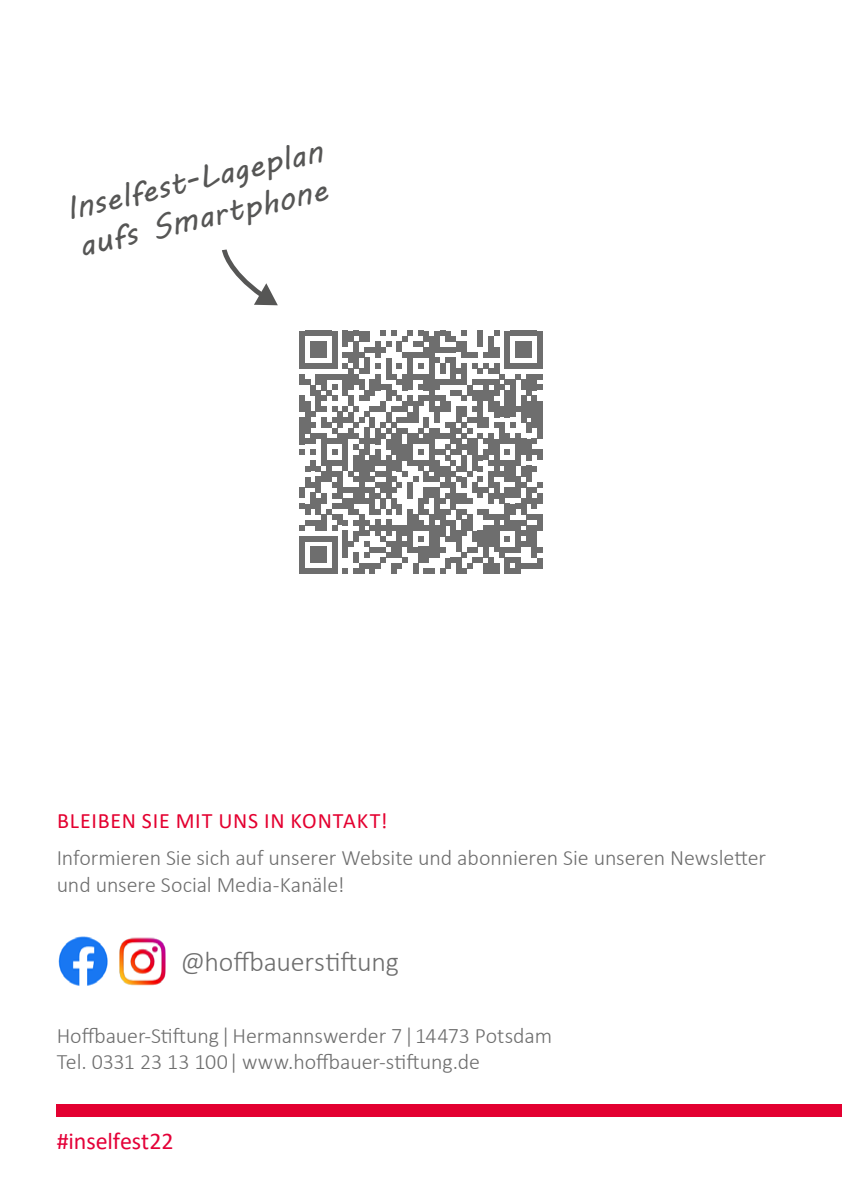
<style>
.page{position:relative;width:842px;height:1191px;background:#fff}
.page>*{position:absolute;margin:0;border:0;box-sizing:border-box;transform-origin:0 0}
.t1{font:32px/38.4px "MV Boli";color:#565655}
.t2{font:300 28px "Calibri";letter-spacing:-.005em;color:#6e6e6e}
.t3{font:24px "Calibri";letter-spacing:-.005em;color:#e40038}
.t4{font:300 22px/26.4px "Calibri";letter-spacing:-.005em;color:#6e6e6e}
.t5{font:22px "Calibri";letter-spacing:.035em;color:#e40030}
</style>
<div class="page">
<div style="left:0;top:1104px;width:842px;height:13px;background:#e30031"></div>
<svg style="left:299px;top:331px;width:243px;height:243px"></svg>
<div style="left:537px;top:557px;width:5px;height:11px;background:#6e6e6e"></div>
<div style="left:0;top:1078px;width:56px;height:102px;background:#fff"></div>
<img style="left:58px;top:936px;width:108px;height:50px">
<svg style="left:222px;top:249px;width:56px;height:56px"></svg>
<h1 class="t1" style="left:62px;top:190px;width:264px;rotate:-13deg">Inselfest-Lageplan aufs Smartphone</h1>
<p class="t5" style="left:57px;top:805px;width:332px">BLEIBEN SIE MIT UNS IN KONTAKT!</p>
<p class="t4" style="left:57px;top:844px;width:711px">Informieren Sie sich auf unserer Website und abonnieren Sie unseren Newsletter und unsere Social Media-Kanäle!</p>
<p class="t2" style="left:180px;top:944px;width:220px">@hoffbauerstiftung</p>
<p class="t4" style="left:57px;top:1022px;width:497px">Hoffbauer-Stiftung|Hermannswerder 7|14473 Potsdam<br>Tel. 0331 23 13 100| www.hoffbauer-stiftung.de</p>
<p class="t3" style="left:57px;top:1124px;width:118px">#inselfest22</p>
</div>
